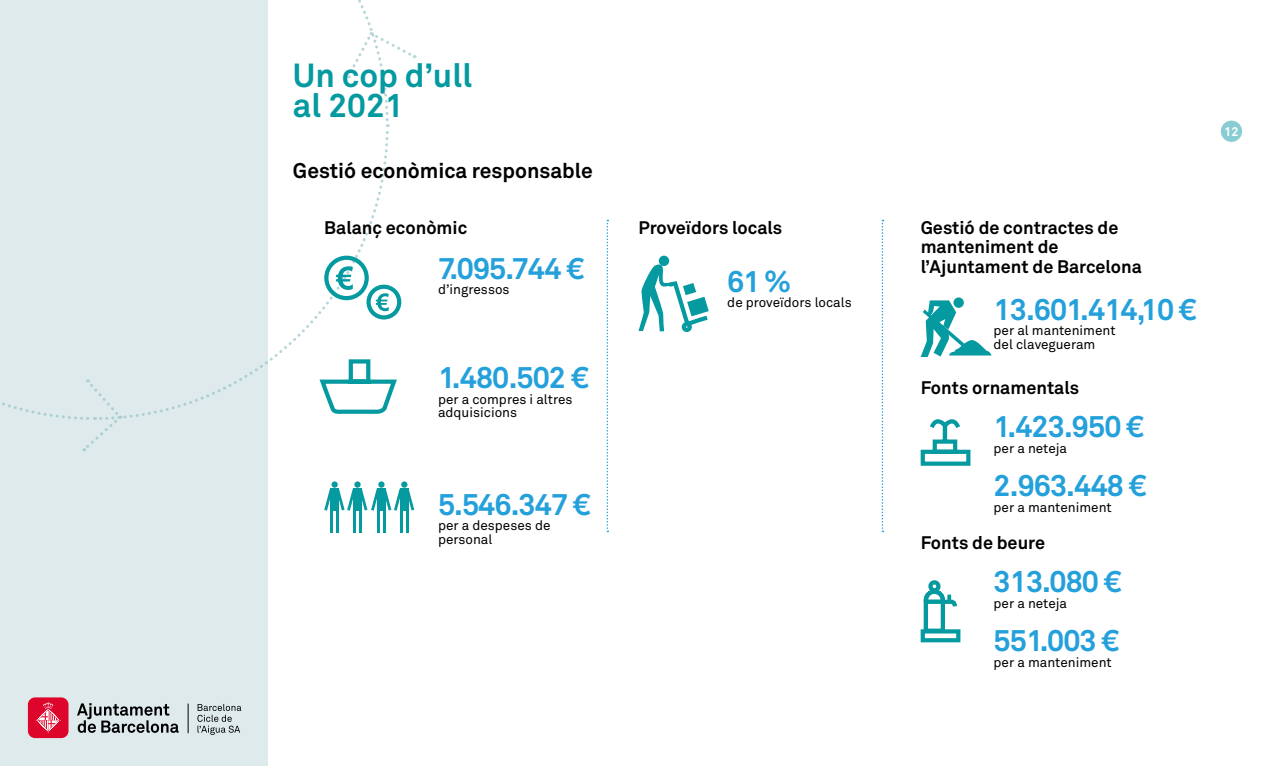
<style>
.page{position:relative;width:1263px;height:766px;background:#fff}
.page>*{position:absolute;margin:0;border:0;box-sizing:border-box;transform-origin:0 0}
.t1{font:700 33px "Akkurat Pro";color:#049aa0}
.t2{font:700 30px "Akkurat Pro";letter-spacing:-.03em;color:#24a0db}
.t3{font:700 21px "Akkurat Pro";color:#000}
.t4{font:700 18px/19.5px "Akkurat Pro";color:#000}
.t5{font:13.5px/13.5px "Akkurat Pro";color:#000}
.t6{font:700 12.6px "Akkurat Pro";color:#fff}
</style>
<div class="page">
<div style="left:0;top:0;width:268px;height:765px;background:#deeaec"></div>
<div style="left:1221px;top:121px;width:21px;height:21px;background:#88cdd3;border-radius:50%"></div>
<svg style="left:77px;top:703px;width:102px;height:29px"></svg>
<div style="left:28px;top:697px;width:41px;height:40px;background:#dd052b;border-radius:7px"></div>
<svg style="left:36px;top:701px;width:25px;height:31px"></svg>
<svg style="left:197px;top:703px;width:44px;height:31px"></svg>
<hr style="left:188px;top:703px;width:1px;height:30px;background:#020203">
<svg style="left:2px;top:0;width:414px;height:452px"></svg>
<hr style="left:330px;top:510px;width:3px;height:22px;background:#049aa0">
<hr style="left:336px;top:510px;width:3px;height:22px;background:#049aa0">
<hr style="left:353px;top:510px;width:3px;height:22px;background:#049aa0">
<hr style="left:359px;top:510px;width:3px;height:22px;background:#049aa0">
<hr style="left:377px;top:510px;width:3px;height:22px;background:#049aa0">
<hr style="left:383px;top:510px;width:3px;height:22px;background:#049aa0">
<hr style="left:400px;top:510px;width:3px;height:22px;background:#049aa0">
<hr style="left:406px;top:510px;width:3px;height:22px;background:#049aa0">
<svg style="left:324px;top:481px;width:90px;height:29px"></svg>
<svg style="left:921px;top:300px;width:70px;height:57px"></svg>
<div style="left:953px;top:297px;width:11px;height:11px;background:#049aa0;border-radius:50%"></div>
<svg style="left:607px;top:220px;width:1px;height:312px"></svg>
<svg style="left:882px;top:220px;width:1px;height:312px"></svg>
<svg style="left:638px;top:259px;width:71px;height:73px"></svg>
<div style="left:659px;top:255px;width:10px;height:11px;background:#049aa0;border-radius:50%"></div>
<svg style="left:920px;top:419px;width:51px;height:47px"></svg>
<div style="left:921px;top:629px;width:39px;height:13px;border:4px solid #049aa0"></div>
<div style="left:924px;top:589px;width:21px;height:21px;border:4px solid #049aa0;border-radius:50%"></div>
<div style="left:924px;top:599px;width:21px;height:33px;background:#fff;border:4px solid #049aa0"></div>
<svg style="left:938px;top:594px;width:19px;height:16px"></svg>
<div style="left:928px;top:580px;width:12px;height:12px;border:4px solid #049aa0;border-radius:50%"></div>
<p class="t1" style="left:293px;top:55px;width:181px">Un cop d’ull</p>
<p class="t1" style="left:293px;top:85px;width:112px">al 2021</p>
<p class="t3" style="left:293px;top:158px;width:301px">Gestió econòmica responsable</p>
<p class="t4" style="left:324px;top:218px;width:144px">Balanç econòmic</p>
<p class="t4" style="left:921px;top:218px;width:199px">Gestió de contractes de manteniment de</p>
<p class="t4" style="left:921px;top:257px;width:223px">l’Ajuntament de Barcelona</p>
<p class="t2" style="left:993px;top:290px;width:205px">13.601.414,10 €</p>
<p class="t5" style="left:993px;top:324px;width:124px">per al manteniment del clavegueram</p>
<p class="t4" style="left:638px;top:218px;width:145px">Proveïdors locals</p>
<p class="t2" style="left:438px;top:250px;width:148px">7.095.744 €</p>
<p class="t5" style="left:438px;top:283px;width:73px">d’ingressos</p>
<p class="t2" style="left:727px;top:263px;width:65px">61 %</p>
<p class="t5" style="left:727px;top:296px;width:126px">de proveïdors locals</p>
<p class="t2" style="left:438px;top:359px;width:153px">1.480.502 €</p>
<p class="t5" style="left:438px;top:392px;width:136px">per a compres i altres</p>
<p class="t5" style="left:438px;top:406px;width:81px">adquisicions</p>
<p class="t2" style="left:438px;top:486px;width:154px">5.546.347 €</p>
<p class="t5" style="left:438px;top:519px;width:114px">per a despeses de personal</p>
<p class="t4" style="left:921px;top:378px;width:160px">Fonts ornamentals</p>
<p class="t2" style="left:993px;top:408px;width:152px">1.423.950 €</p>
<p class="t5" style="left:993px;top:442px;width:75px">per a neteja</p>
<p class="t2" style="left:993px;top:467px;width:155px">2.963.448 €</p>
<p class="t5" style="left:993px;top:500px;width:120px">per a manteniment</p>
<p class="t4" style="left:921px;top:533px;width:126px">Fonts de beure</p>
<p class="t2" style="left:993px;top:562px;width:130px">313.080 €</p>
<p class="t5" style="left:993px;top:596px;width:75px">per a neteja</p>
<p class="t2" style="left:993px;top:621px;width:127px">551.003 €</p>
<p class="t5" style="left:993px;top:655px;width:120px">per a manteniment</p>
<p class="t6" style="left:1224px;top:124px;width:16px">12</p>
</div>
